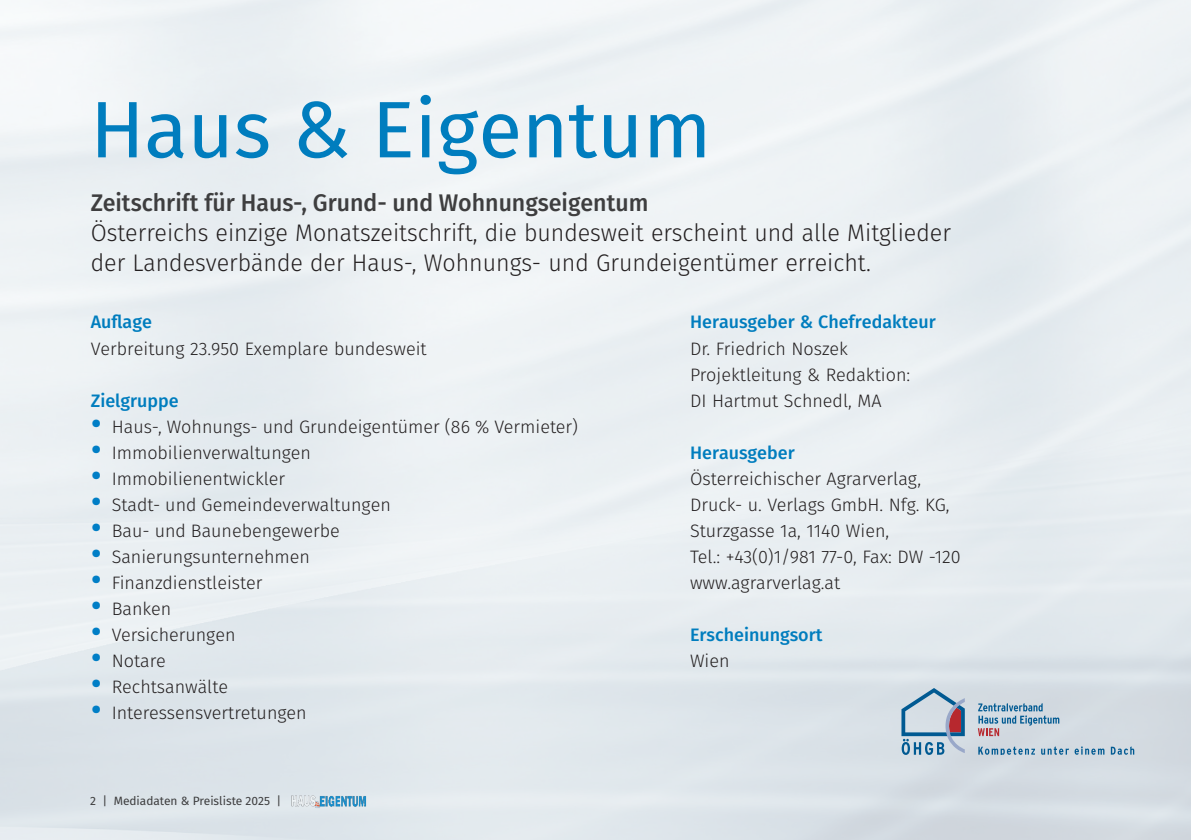
<style>
.page{position:relative;width:1191px;height:840px;background:#fff}
.page>*{position:absolute;margin:0;border:0;box-sizing:border-box;transform-origin:0 0}
.t1{font:80px "Fira Sans";color:#007dbe}
.t2{font:300 24px/30px "Fira Sans";color:#231f20}
.t3{font:500 24px "Fira Sans";color:#3e3e3f}
.t4{font:300 18px/26px "Fira Sans";color:#231f20}
.t5{font:500 18px "Fira Sans";color:#007dbe}
.t6{font:12px "Fira Sans";color:#3e3e3f}
.s1{font-weight:400;font-size:34px;color:#007ec6}
</style>
<div class="page">
<img style="left:0;top:0;width:1191px;height:839px">
<img style="left:289px;top:793px;width:79px;height:15px">
<svg style="left:978px;top:746px;width:57px;height:8px"></svg>
<svg style="left:1041px;top:746px;width:63px;height:8px"></svg>
<svg style="left:1110px;top:746px;width:24px;height:8px"></svg>
<svg style="left:901px;top:687px;width:63px;height:67px;background:#a4b5c7"></svg>
<svg style="left:977px;top:702px;width:82px;height:33px;background:#abbdcc"></svg>
<h1 class="t1" style="left:90px;top:69px;width:622px">Haus &amp; Eigentum</h1>
<h2 class="t3" style="left:91px;top:183px;width:559px">Zeitschrift für Haus-, Grund- und Wohnungseigentum</h2>
<h2 class="t2" style="left:91px;top:217px;width:861px">Österreichs einzige Monatszeitschrift, die bundesweit erscheint und alle Mitglieder der Landesverbände der Haus-, Wohnungs- und Grundeigentümer erreicht.</h2>
<p class="t5" style="left:91px;top:307px;width:63px">Auflage</p>
<p class="t4" style="left:91px;top:335px;width:337px">Verbreitung 23.950 Exemplare bundesweit</p>
<p class="t5" style="left:91px;top:385px;width:89px">Zielgruppe</p>
<p class="t4" style="left:91px;top:413px;width:489px"><span class="s1">•</span> Haus-, Wohnungs- und Grundeigentümer (86 % Vermieter)</p>
<p class="t4" style="left:91px;top:439px;width:222px"><span class="s1">•</span> Immobilienverwaltungen</p>
<p class="t4" style="left:91px;top:465px;width:196px"><span class="s1">•</span> Immobilienentwickler</p>
<p class="t4" style="left:91px;top:491px;width:301px"><span class="s1">•</span> Stadt- und Gemeindeverwaltungen</p>
<p class="t4" style="left:91px;top:517px;width:250px"><span class="s1">•</span> Bau- und Baunebengewerbe</p>
<p class="t4" style="left:91px;top:543px;width:221px"><span class="s1">•</span> Sanierungsunternehmen</p>
<p class="t4" style="left:91px;top:569px;width:173px"><span class="s1">•</span> Finanzdienstleister</p>
<p class="t4" style="left:91px;top:595px;width:82px"><span class="s1">•</span> Banken</p>
<p class="t4" style="left:91px;top:621px;width:146px"><span class="s1">•</span> Versicherungen</p>
<p class="t4" style="left:91px;top:647px;width:77px"><span class="s1">•</span> Notare</p>
<p class="t4" style="left:91px;top:673px;width:139px"><span class="s1">•</span> Rechtsanwälte</p>
<p class="t4" style="left:91px;top:699px;width:217px"><span class="s1">•</span> Interessensvertretungen</p>
<p class="t6" style="left:90px;top:791px;width:192px">2 | Mediadaten &amp; Preisliste 2025 |</p>
<p class="t5" style="left:690px;top:307px;width:247px">Herausgeber &amp; Chefredakteur</p>
<p class="t4" style="left:690px;top:335px;width:222px">Dr. Friedrich Noszek<br>Projektleitung &amp; Redaktion:<br>DI Hartmut Schnedl, MA</p>
<p class="t5" style="left:690px;top:437px;width:106px">Herausgeber</p>
<p class="t4" style="left:690px;top:465px;width:272px">Österreichischer Agrarverlag,<br>Druck- u. Verlags GmbH. Nfg. KG,<br>Sturzgasse 1a, 1140 Wien,<br>Tel.: +43(0)1/981 77-0, Fax: DW -120 www.agrarverlag.at</p>
<p class="t5" style="left:690px;top:619px;width:134px">Erscheinungsort</p>
<p class="t4" style="left:690px;top:647px;width:41px">Wien</p>
</div>
